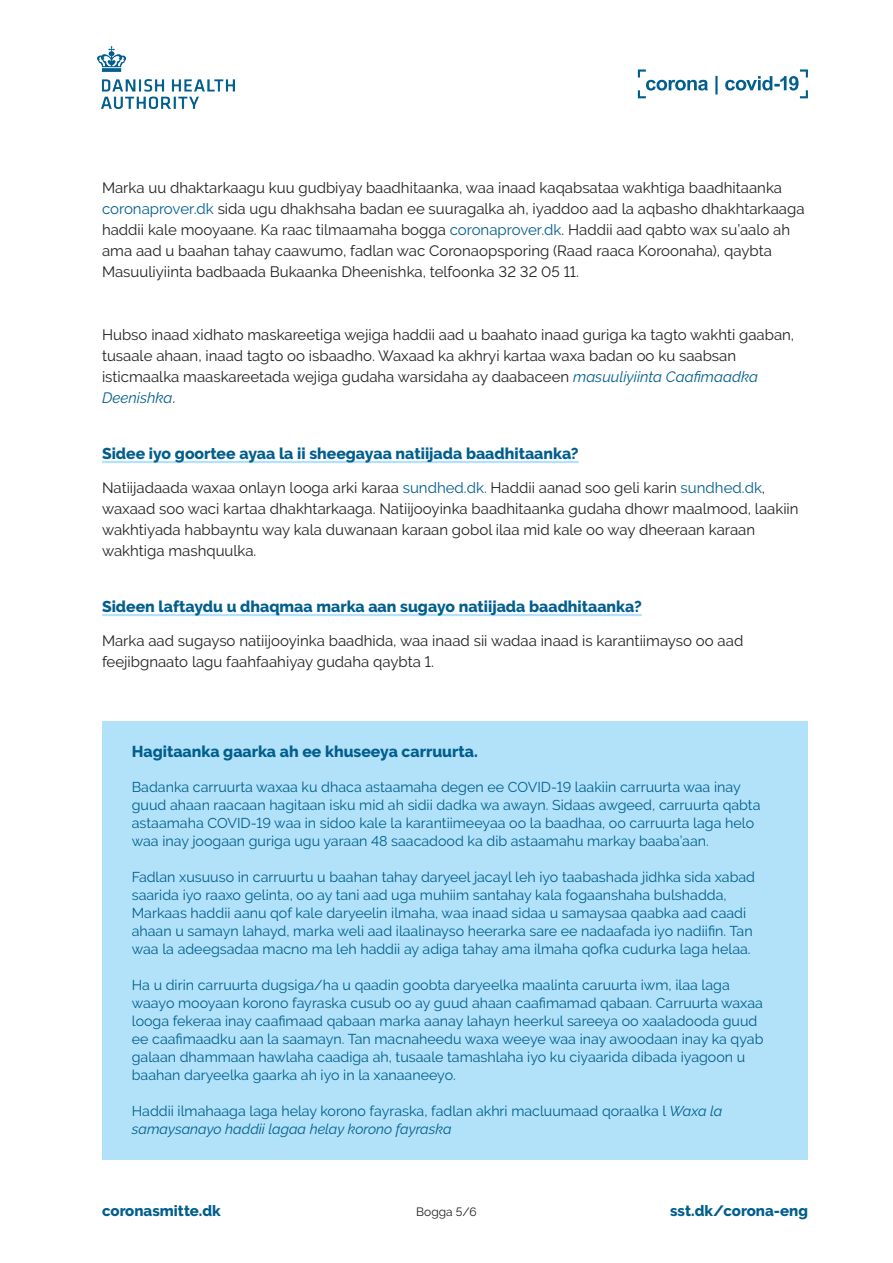
<style>
.page{position:relative;width:893px;height:1263px;background:#fff}
.page>*{position:absolute;margin:0;border:0;box-sizing:border-box;transform-origin:0 0}
.t1{font:800 15.75px "Raleway";color:#015e8d}
.t2{font:15px/21px "Raleway";color:#231f20}
.t3{font:800 15px "Raleway";color:#015e8d}
.t4{font:14.25px/18px "Raleway";color:#015e8d}
.t5{font:12px "Raleway";color:#231f20}
.s1{color:#015e8d}
.s2{font-style:italic;color:#015e8d}
.s3{font-style:italic}
</style>
<div class="page">
<hr style="left:102px;top:461px;width:477px;height:2px;background:#b2e2f9">
<hr style="left:102px;top:614px;width:540px;height:2px;background:#b2e2f9">
<div style="left:102px;top:721px;width:706px;height:438px;background:#b2e2f9"></div>
<svg style="left:638px;top:69px;width:170px;height:29px"></svg>
<img style="left:98px;top:46px;width:137px;height:63px">
<p class="t2" style="left:102px;top:177px;width:704px">Marka uu dhaktarkaagu kuu gudbiyay baadhitaanka, waa inaad kaqabsataa wakhtiga baadhitaanka <span class="s1">coronaprover.dk</span> sida ugu dhakhsaha badan ee suuragalka ah, iyaddoo aad la aqbasho dhakhtarkaaga haddii kale mooyaane. Ka raac tilmaamaha bogga <span class="s1">coronaprover.dk</span>. Haddii aad qabto wax su’aalo ah ama aad u baahan tahay caawumo, fadlan wac Coronaopsporing (Raad raaca Koroonaha), qaybta Masuuliyiinta badbaada Bukaanka Dheenishka, telfoonka 32 32 05 11.</p>
<p class="t2" style="left:102px;top:324px;width:694px">Hubso inaad xidhato maskareetiga wejiga haddii aad u baahato inaad guriga ka tagto wakhti gaaban, tusaale ahaan, inaad tagto oo isbaadho. Waxaad ka akhryi kartaa waxa badan oo ku saabsan isticmaalka maaskareetada wejiga gudaha warsidaha ay daabaceen <span class="s2">masuuliyiinta Caafimaadka Deenishka</span>.</p>
<p class="t1" style="left:102px;top:444px;width:478px">Sidee iyo goortee ayaa la ii sheegayaa natiijada baadhitaanka?</p>
<p class="t2" style="left:102px;top:477px;width:698px">Natiijadaada waxaa onlayn looga arki karaa <span class="s1">sundhed.dk.</span> Haddii aanad soo geli karin <span class="s1">sundhed.dk</span>, waxaad soo waci kartaa dhakhtarkaaga. Natiijooyinka baadhitaanka gudaha dhowr maalmood, laakiin wakhtiyada habbayntu way kala duwanaan karaan gobol ilaa mid kale oo way dheeraan karaan wakhtiga mashquulka.</p>
<p class="t1" style="left:102px;top:597px;width:541px">Sideen laftaydu u dhaqmaa marka aan sugayo natiijada baadhitaanka?</p>
<p class="t2" style="left:102px;top:630px;width:643px">Marka aad sugayso natiijooyinka baadhida, waa inaad sii wadaa inaad is karantiimayso oo aad feejibgnaato lagu faahfaahiyay gudaha qaybta 1.</p>
<p class="t1" style="left:132px;top:742px;width:347px">Hagitaanka gaarka ah ee khuseeya carruurta.</p>
<p class="t4" style="left:132px;top:778px;width:630px">Badanka carruurta waxaa ku dhaca astaamaha degen ee COVID-19 laakiin carruurta waa inay guud ahaan raacaan hagitaan isku mid ah sidii dadka wa awayn. Sidaas awgeed, carruurta qabta astaamaha COVID-19 waa in sidoo kale la karantiimeeyaa oo la baadhaa, oo carruurta laga helo waa inay joogaan guriga ugu yaraan 48 saacadood ka dib astaamahu markay baaba’aan.</p>
<p class="t4" style="left:132px;top:868px;width:625px">Fadlan xusuuso in carruurtu u baahan tahay daryeel jacayl leh iyo taabashada jidhka sida xabad saarida iyo raaxo gelinta, oo ay tani aad uga muhiim santahay kala fogaanshaha bulshadda, Markaas haddii aanu qof kale daryeelin ilmaha, waa inaad sidaa u samaysaa qaabka aad caadi ahaan u samayn lahayd, marka weli aad ilaalinayso heerarka sare ee nadaafada iyo nadiifin. Tan waa la adeegsadaa macno ma leh haddii ay adiga tahay ama ilmaha qofka cudurka laga helaa.</p>
<p class="t4" style="left:132px;top:976px;width:633px">Ha u dirin carruurta dugsiga/ha u qaadin goobta daryeelka maalinta caruurta iwm, ilaa laga waayo mooyaan korono fayraska cusub oo ay guud ahaan caafimamad qabaan. Carruurta waxaa looga fekeraa inay caafimaad qabaan marka aanay lahayn heerkul sareeya oo xaaladooda guud ee caafimaadku aan la saamayn. Tan macnaheedu waxa weeye waa inay awoodaan inay ka qyab galaan dhammaan hawlaha caadiga ah, tusaale tamashlaha iyo ku ciyaarida dibada iyagoon u baahan daryeelka gaarka ah iyo in la xanaaneeyo.</p>
<p class="t4" style="left:132px;top:1102px;width:592px">Haddii ilmahaaga laga helay korono fayraska, fadlan akhri macluumaad qoraalka l <span class="s3">Waxa la samaysanayo haddii lagaa helay korono fayraska</span></p>
<p class="t3" style="left:102px;top:1202px;width:120px">coronasmitte.dk</p>
<p class="t5" style="left:416px;top:1205px;width:62px">Bogga 5/6</p>
<p class="t3" style="left:670px;top:1202px;width:139px">sst.dk/corona-eng</p>
</div>
